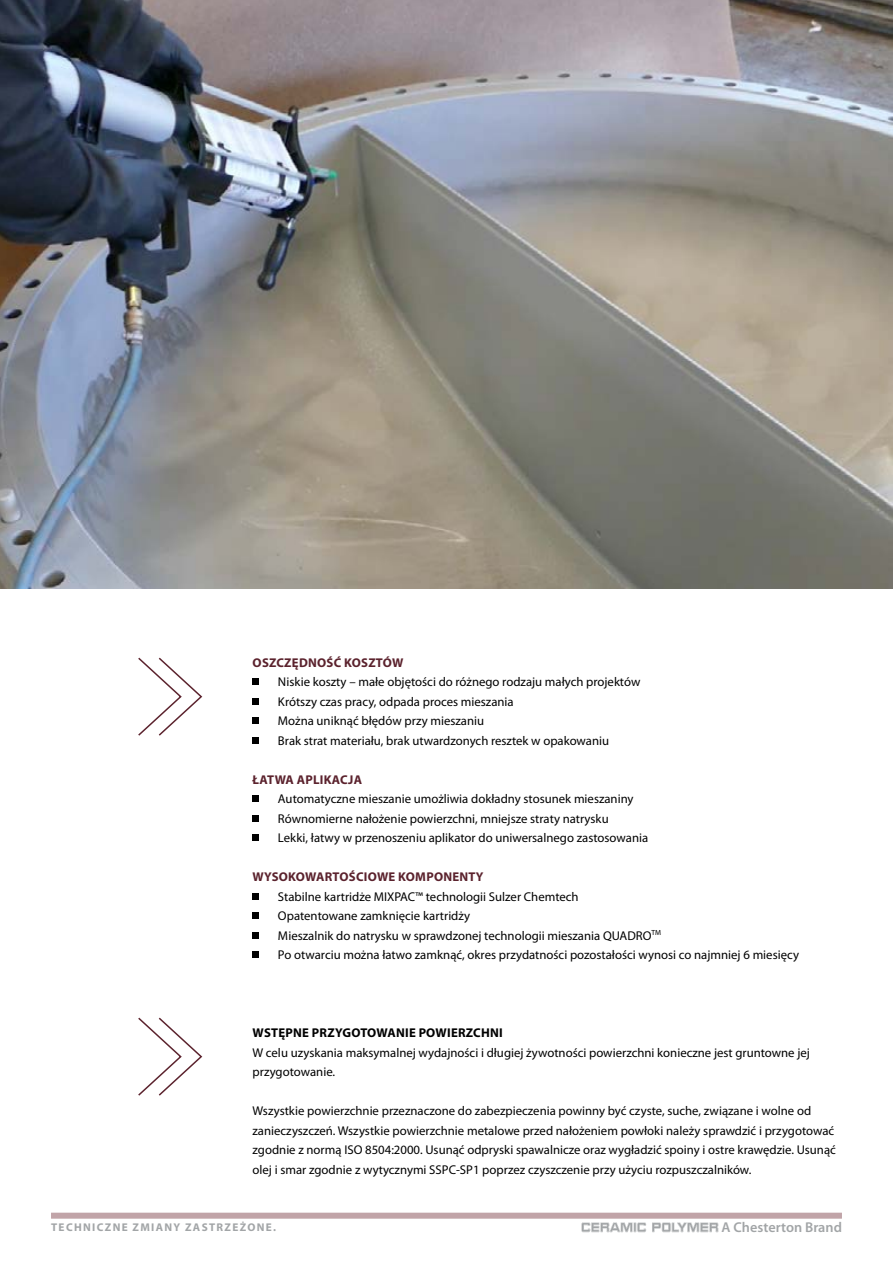
<style>
.page{position:relative;width:893px;height:1263px;background:#fff}
.page>*{position:absolute;margin:0;border:0;box-sizing:border-box;transform-origin:0 0}
.t1{font:600 14.25px "Myriad Pro";color:#a2a5a7}
.t2{font:12.75px/19.5px "Myriad Pro";color:#000}
.t3{font:700 12.75px "Myriad Pro";letter-spacing:.02em;color:#5b222d}
.t4{font:700 12.75px "Myriad Pro";letter-spacing:.02em;color:#000}
.t5{font:700 11.25px "Myriad Pro";letter-spacing:.12em;color:#a2a5a7}
</style>
<div class="page">
<svg style="left:581px;top:1222px;width:65px;height:10px"></svg>
<svg style="left:652px;top:1222px;width:66px;height:10px"></svg>
<div style="left:51px;top:1213px;width:791px;height:6px;background:#c1a4a8"></div>
<img style="left:0;top:0;width:893px;height:589px">
<svg style="left:252px;top:679px;width:6px;height:6px"></svg>
<svg style="left:252px;top:698px;width:6px;height:6px"></svg>
<svg style="left:252px;top:718px;width:6px;height:6px"></svg>
<svg style="left:252px;top:737px;width:6px;height:6px"></svg>
<svg style="left:252px;top:796px;width:6px;height:6px"></svg>
<svg style="left:252px;top:815px;width:6px;height:6px"></svg>
<svg style="left:252px;top:835px;width:6px;height:6px"></svg>
<svg style="left:252px;top:893px;width:6px;height:6px"></svg>
<svg style="left:252px;top:913px;width:6px;height:6px"></svg>
<svg style="left:252px;top:932px;width:6px;height:6px"></svg>
<svg style="left:252px;top:952px;width:6px;height:6px"></svg>
<svg style="left:138px;top:657px;width:65px;height:79px"></svg>
<svg style="left:138px;top:1017px;width:65px;height:79px"></svg>
<p class="t3" style="left:253px;top:654px;width:152px">OSZCZĘDNOŚĆ KOSZTÓW</p>
<p class="t2" style="left:278px;top:672px;width:364px">Niskie koszty – małe objętości do różnego rodzaju małych projektów Krótszy czas pracy, odpada proces mieszania<br>Można uniknąć błędów przy mieszaniu<br>Brak strat materiału, brak utwardzonych resztek w opakowaniu</p>
<p class="t3" style="left:253px;top:771px;width:111px">ŁATWA APLIKACJA</p>
<p class="t2" style="left:278px;top:789px;width:372px">Automatyczne mieszanie umożliwia dokładny stosunek mieszaniny<br>Równomierne nałożenie powierzchni, mniejsze straty natrysku<br>Lekki, łatwy w przenoszeniu aplikator do uniwersalnego zastosowania</p>
<p class="t3" style="left:253px;top:868px;width:232px">WYSOKOWARTOŚCIOWE KOMPONENTY</p>
<p class="t2" style="left:278px;top:886px;width:523px">Stabilne kartridże MIXPAC™ technologii Sulzer Chemtech<br>Opatentowane zamknięcie kartridży<br>Mieszalnik do natrysku w sprawdzonej technologii mieszania QUADRO<sup>TM<br></sup>Po otwarciu można łatwo zamknąć, okres przydatności pozostałości wynosi co najmniej 6 miesięcy</p>
<p class="t4" style="left:253px;top:1024px;width:252px">WSTĘPNE PRZYGOTOWANIE POWIERZCHNI</p>
<p class="t2" style="left:252px;top:1042px;width:559px">W celu uzyskania maksymalnej wydajności i długiej żywotności powierzchni konieczne jest gruntowne jej przygotowanie.</p>
<p class="t2" style="left:252px;top:1101px;width:585px">Wszystkie powierzchnie przeznaczone do zabezpieczenia powinny być czyste, suche, związane i wolne od zanieczyszczeń. Wszystkie powierzchnie metalowe przed nałożeniem powłoki należy sprawdzić i przygotować zgodnie z normą ISO 8504:2000. Usunąć odpryski spawalnicze oraz wygładzić spoiny i ostre krawędzie. Usunąć olej i smar zgodnie z wytycznymi SSPC-SP1 poprzez czyszczenie przy użyciu rozpuszczalników.</p>
<p class="t5" style="left:51px;top:1220px;width:226px">TECHNICZNE ZMIANY ZASTRZEŻONE.</p>
<p class="t1" style="left:722px;top:1218px;width:122px">A Chesterton Brand</p>
</div>
